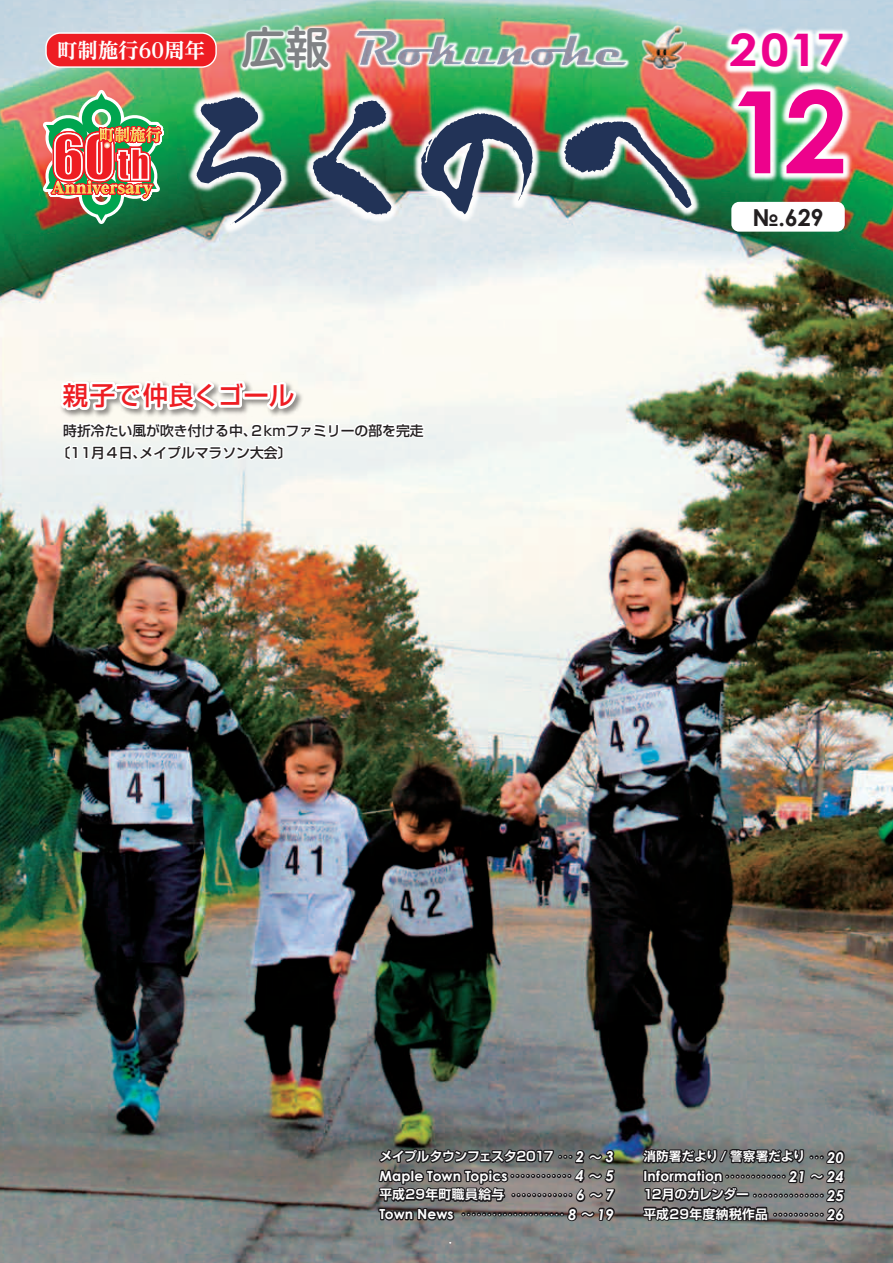
<style>
.page{position:relative;width:893px;height:1263px;background:#fff}
.page>*{position:absolute;margin:0;border:0;box-sizing:border-box;transform-origin:0 0}
.t1{font:700 113.85px "Century Gothic";color:#ed028c}
.t2{font:700 44.85px "Century Gothic";color:#ed028c;scale:1.11 1}
.t3{font:43.8px "Hira Maru Std W6";color:#808285}
.t4{font:500 25.5px "Shin Go Pro";letter-spacing:.01em;color:#ee1d23}
.t5{font:700 23.4px "Century Gothic";color:#231f20}
.t6{font:700 expanded 20.4px "Reim Yonz Pro";color:#fff}
.t7{font:500 13.8px/22.4px "Shin Go Pro";color:#231f20}
.t8{font:700 13.8px "Century Gothic";letter-spacing:.015em;color:#fff}
.t9{font:700 12.75px/19.2px "Shin Go Pro De";letter-spacing:.01em;color:#fff}
.t10{font:700 12.75px "Shin Go Pro De";letter-spacing:-.025em;color:#fff}
.t11{font:700 12.75px "Gothic MB101 Pro De";letter-spacing:-.025em;color:#fff}
.t12{font:700 12.75px "Shin Go Pro De";letter-spacing:.03em;color:#fff}
.t13{font:500 8.55px "Gothic MB101 Pro";color:#fff}
.s1{font-family:"Century Gothic";font-weight:700;font-style:italic;font-size:14.85px}
.s2{font-size:15px}
</style>
<div class="page">
<img style="left:0;top:0;width:893px;height:1263px">
<svg style="left:353px;top:421px;width:74px;height:20px"></svg>
<svg style="left:61px;top:420px;width:280px;height:56px"></svg>
<img style="left:170px;top:68px;width:581px;height:217px">
<img style="left:196px;top:139px;width:85px;height:86px">
<img style="left:313px;top:125px;width:78px;height:90px">
<svg style="left:421px;top:125px;width:112px;height:89px;background:#75848e"></svg>
<img style="left:564px;top:125px;width:105px;height:83px">
<img style="left:185px;top:0;width:201px;height:139px">
<img style="left:297px;top:0;width:370px;height:125px">
<img style="left:356px;top:31px;width:221px;height:34px">
<img style="left:640px;top:24px;width:27px;height:46px">
<img style="left:669px;top:139px;width:224px;height:129px">
<img style="left:667px;top:0;width:226px;height:139px">
<svg style="left:640px;top:1126px;width:206px;height:105px;background:#5e6161"></svg>
<img style="left:35px;top:0;width:135px;height:364px">
<div style="left:46px;top:33px;width:170px;height:34px;background:#ee1d23;border-radius:14px"></div>
<div style="left:45px;top:32px;width:172px;height:36px;border:1px solid #fff;border-radius:14px"></div>
<img style="left:54px;top:375px;width:254px;height:47px">
<svg style="left:56px;top:377px;width:193px;height:37px"></svg>
<div style="left:242px;top:391px;width:28px;height:9px;border:5px solid #fff"></div>
<svg style="left:262px;top:379px;width:38px;height:35px"></svg>
<svg style="left:376px;top:949px;width:241px;height:275px;background:#555b58"></svg>
<h3 class="t6" style="left:57px;top:33px;width:149px">町制施行60周年</h3>
<h3 class="t3" style="left:242px;top:15px;width:89px">広報</h3>
<h3 class="t4" style="left:63px;top:375px;width:233px">親子で仲良くゴール</h3>
<h3 class="t7" style="left:56px;top:417px;width:369px;text-indent:7px">時折冷たい風が吹き付ける中、２kmファミリーの部を完走〔11月４日、メイプルマラソン大会〕</h3>
<h2 class="t2" style="left:729px;top:16px;width:105px">2017</h2>
<h1 class="t1" style="left:728px;top:46px;width:121px">12</h1>
<h3 class="t5" style="left:752px;top:199px;width:73px">№.629</h3>
<h3 class="t10" style="left:379px;top:1146px;width:176px">メイプルタウンフェスタ2017</h3>
<h3 class="t8" style="left:379px;top:1165px;width:130px">Maple Town Topics</h3>
<h3 class="t12" style="left:379px;top:1184px;width:126px">平成29年町職員給与</h3>
<h3 class="t8" style="left:379px;top:1204px;width:76px">Town News</h3>
<p class="t13" style="left:556px;top:1150px;width:59px">・・・<span class="s1">2</span> <span class="s2">～</span><span class="s1">3</span></p>
<p class="t13" style="left:508px;top:1169px;width:107px">・・・・・・・・・・・・ <span class="s1">4</span> <span class="s2">～</span> <span class="s1">5</span></p>
<p class="t13" style="left:509px;top:1188px;width:106px">・・・・・・・・・・・・ <span class="s1">6</span> <span class="s2">～</span><span class="s1">7</span></p>
<p class="t13" style="left:459px;top:1207px;width:156px">・・・・・・・・・・・・・・・・・・・・ <span class="s1">8</span> <span class="s2">～</span><span class="s1">19</span></p>
<p class="t13" style="left:446px;top:1235px;width:10px">・</p>
<h3 class="t11" style="left:643px;top:1146px;width:163px">消防署だより / 警察署だより</h3>
<h3 class="t8" style="left:643px;top:1165px;width:80px">Information</h3>
<h3 class="t9" style="left:643px;top:1183px;width:126px">12月のカレンダー<br>平成29年度納税作品</h3>
<p class="t13" style="left:807px;top:1150px;width:38px">・・・ <span class="s1">20</span></p>
<p class="t13" style="left:723px;top:1169px;width:122px">・・・・・・・・・・・・ <span class="s1">21</span> <span class="s2">～</span> <span class="s1">24</span></p>
<p class="t13" style="left:751px;top:1188px;width:95px">・・・・・・・・・・・・・・ <span class="s1">25</span></p>
<p class="t13" style="left:771px;top:1207px;width:75px">・・・・・・・・・・ <span class="s1">26</span></p>
<p class="t13" style="left:710px;top:1175px;width:10px">・</p>
</div>
